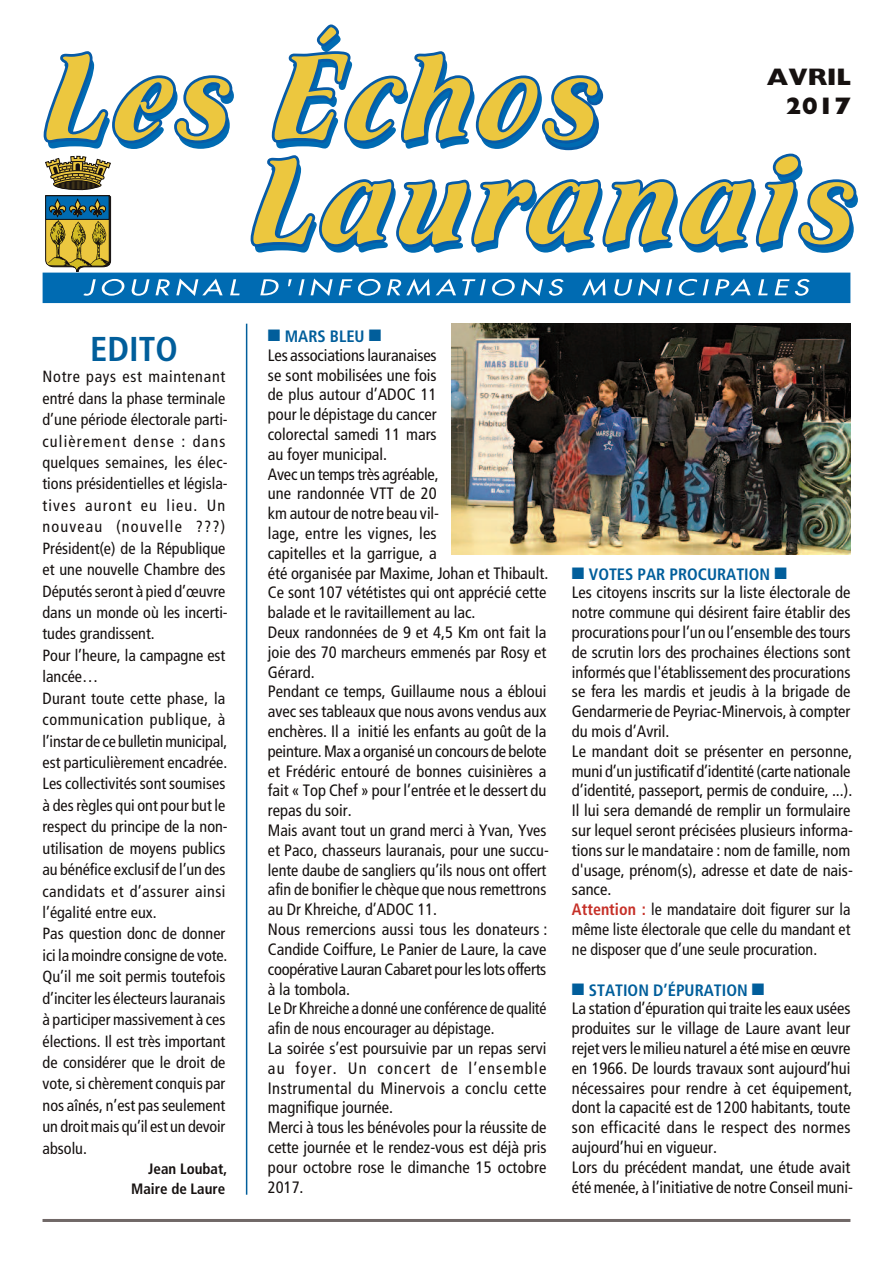
<style>
.page{position:relative;width:893px;height:1263px;background:#fff}
.page>*{position:absolute;margin:0;border:0;box-sizing:border-box;transform-origin:0 0}
.t1{font:700 condensed 34.5px "Frutiger LT Std";color:#015e9b}
.t2{font:800 24px/28.8px "Gill Sans MT Pro";color:#161110;text-align:right}
.t3{font:condensed 16.5px/19.8px "Frutiger LT Std";color:#161110}
.t4{font:condensed 16.2px/21.5px "Frutiger LT Std";color:#161110}
.t5{font:700 condensed 15px/20px "Frutiger LT Std";color:#161110;text-align:right}
.s1{color:#015e9b}
.s2{font-weight:700;color:#015e9b}
.s3{font-weight:700;color:#c63028}
</style>
<div class="page">
<svg style="left:43px;top:51px;width:191px;height:98px"></svg>
<svg style="left:250px;top:24px;width:608px;height:229px"></svg>
<div style="left:44px;top:274px;width:805px;height:28px;background:#006bb2"></div>
<div style="left:43px;top:273px;width:807px;height:30px;border:3px solid #006bb2"></div>
<svg style="left:83px;top:279px;width:42px;height:17px"></svg>
<svg style="left:131px;top:279px;width:19px;height:17px"></svg>
<svg style="left:156px;top:279px;width:14px;height:16px"></svg>
<svg style="left:176px;top:278px;width:47px;height:18px"></svg>
<svg style="left:230px;top:279px;width:10px;height:16px"></svg>
<svg style="left:260px;top:279px;width:19px;height:16px"></svg>
<svg style="left:288px;top:279px;width:4px;height:7px"></svg>
<svg style="left:298px;top:279px;width:7px;height:16px"></svg>
<svg style="left:311px;top:278px;width:22px;height:18px"></svg>
<svg style="left:339px;top:279px;width:42px;height:17px"></svg>
<svg style="left:387px;top:279px;width:43px;height:17px"></svg>
<svg style="left:436px;top:279px;width:20px;height:16px"></svg>
<svg style="left:462px;top:278px;width:81px;height:18px"></svg>
<svg style="left:549px;top:279px;width:15px;height:17px"></svg>
<svg style="left:582px;top:279px;width:24px;height:17px"></svg>
<svg style="left:614px;top:279px;width:18px;height:17px"></svg>
<svg style="left:638px;top:278px;width:22px;height:18px"></svg>
<svg style="left:666px;top:279px;width:6px;height:16px"></svg>
<svg style="left:678px;top:279px;width:19px;height:17px"></svg>
<svg style="left:703px;top:279px;width:6px;height:16px"></svg>
<svg style="left:715px;top:279px;width:36px;height:16px"></svg>
<svg style="left:758px;top:279px;width:10px;height:16px"></svg>
<svg style="left:775px;top:279px;width:35px;height:17px"></svg>
<img style="left:111px;top:218px;width:1px;height:43px">
<svg style="left:45px;top:156px;width:66px;height:116px"></svg>
<hr style="left:43px;top:1219px;width:807px;height:3px;background:#706867">
<hr style="left:246px;top:324px;width:1px;height:871px;background:#015e9b">
<img style="left:452px;top:324px;width:398px;height:230px">
<h2 class="t2" style="left:767px;top:65px;width:85px">AVRIL<br>2017</h2>
<h1 class="t1" style="left:90px;top:335px;width:89px">EDITO</h1>
<p class="t4" style="left:43px;top:367px;width:187px">Notre pays est maintenant entré dans la phase terminale d’une période électorale parti&shy;culièrement dense : dans quelques semaines, les élec&shy;tions présidentielles et législa&shy;tives auront eu lieu. Un nouveau (nouvelle ???)<br>Président(e) de la République et une nouvelle Chambre des<br>Députés seront à pied d’œuvre dans un monde où les incerti&shy;tudes grandissent.<br>Pour l’heure, la campagne est lancée…<br>Durant toute cette phase, la communication publique, à l’instar de ce bulletin municipal, est particulièrement encadrée.<br>Les collectivités sont soumises à des règles qui ont pour but le respect du principe de la non&shy;utilisation de moyens publics au bénéfice exclusif de l’un des candidats et d’assurer ainsi l’égalité entre eux.<br>Pas question donc de donner ici la moindre consigne de vote.<br>Qu’il me soit permis toutefois d’inciter les électeurs lauranais à participer massivement à ces élections. Il est très important de considérer que le droit de vote, si chèrement conquis par nos aînés, n’est pas seulement un droit mais qu’il est un devoir absolu.</p>
<p class="t5" style="left:131px;top:1160px;width:98px">JEAN LOUBAT,<br>MAIRE DE LAURE</p>
<p class="t3" style="left:268px;top:328px;width:282px"><span class="s1">■</span> <span class="s2">MARS BLEU</span> <span class="s1">■<br></span>Les associations lauranaises<br>se sont mobilisées une fois<br>de plus autour d’ADOC 11<br>pour le dépistage du cancer<br>colorectal samedi 11 mars<br>au foyer municipal.<br>Avec un temps très agréable,<br>une randonnée VTT de 20<br>km autour de notre beau vil-<br>lage, entre les vignes, les<br>capitelles et la garrigue, a<br>été organisée par Maxime, Johan et Thibault.<br>Ce sont 107 vététistes qui ont apprécié cette balade et le ravitaillement au lac.<br>Deux randonnées de 9 et 4,5 Km ont fait la joie des 70 marcheurs emmenés par Rosy et Gérard.<br>Pendant ce temps, Guillaume nous a ébloui avec ses tableaux que nous avons vendus aux enchères. Il a initié les enfants au goût de la peinture. Max a organisé un concours de belote et Frédéric entouré de bonnes cuisinières a fait « Top Chef » pour l’entrée et le dessert du repas du soir.<br>Mais avant tout un grand merci à Yvan, Yves et Paco, chasseurs lauranais, pour une succu&shy;lente daube de sangliers qu’ils nous ont offert afin de bonifier le chèque que nous remettrons au Dr Khreiche, d’ADOC 11.<br>Nous remercions aussi tous les donateurs :<br>Candide Coiffure, Le Panier de Laure, la cave coopérative Lauran Cabaret pour les lots offerts à la tombola.<br>Le Dr Khreiche a donné une conférence de qualité afin de nous encourager au dépistage.<br>La soirée s’est poursuivie par un repas servi au foyer. Un concert de l’ensemble Instrumental du Minervois a conclu cette magnifique journée.<br>Merci à tous les bénévoles pour la réussite de cette journée et le rendez-vous est déjà pris pour octobre rose le dimanche 15 octobre 2017.</p>
<p class="t3" style="left:572px;top:565px;width:282px"><span class="s1">■</span> <span class="s2">VOTES PAR PROCURATION</span> <span class="s1">■<br></span>Les citoyens inscrits sur la liste électorale de notre commune qui désirent faire établir des procurations pour l’un ou l’ensemble des tours de scrutin lors des prochaines élections sont informés que l'établissement des procurations se fera les mardis et jeudis à la brigade de Gendarmerie de Peyriac-Minervois, à compter du mois d’Avril.<br>Le mandant doit se présenter en personne, muni d’un justificatif d’identité (carte nationale d’identité, passeport, permis de conduire, ...).<br>Il lui sera demandé de remplir un formulaire sur lequel seront précisées plusieurs informa&shy;tions sur le mandataire : nom de famille, nom d'usage, prénom(s), adresse et date de nais&shy;sance.<br><span class="s3">ATTENTION :</span> le mandataire doit figurer sur la même liste électorale que celle du mandant et ne disposer que d’une seule procuration.</p>
<p class="t3" style="left:572px;top:981px;width:282px"><span class="s1">■</span> <span class="s2">STATION D’ÉPURATION</span> <span class="s1">■<br></span>La station d’épuration qui traite les eaux usées produites sur le village de Laure avant leur rejet vers le milieu naturel a été mise en œuvre en 1966. De lourds travaux sont aujourd’hui nécessaires pour rendre à cet équipement, dont la capacité est de 1200 habitants, toute son efficacité dans le respect des normes aujourd’hui en vigueur.<br>Lors du précédent mandat, une étude avait été menée, à l’initiative de notre Conseil muni-</p>
</div>
